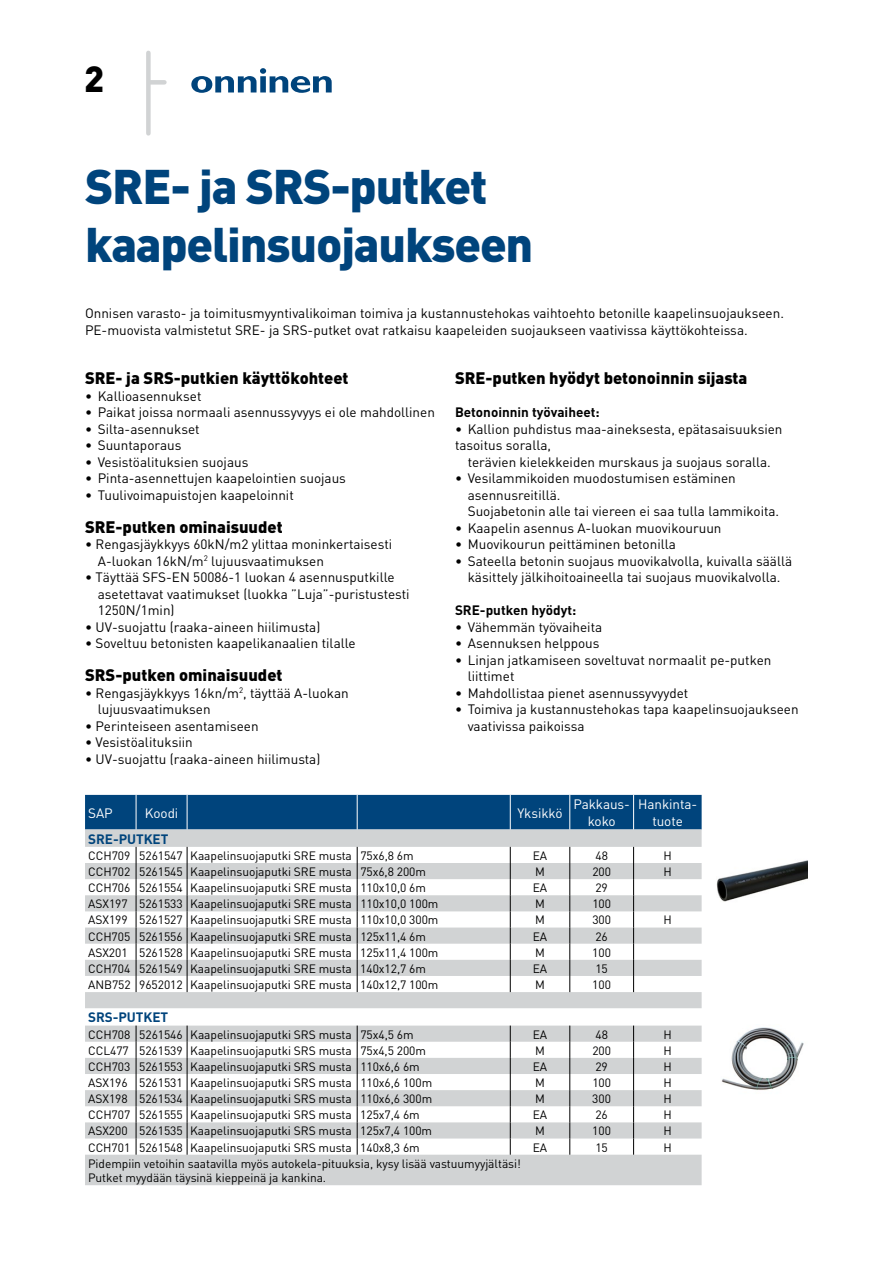
<style>
.page{position:relative;width:893px;height:1263px;background:#fff}
.page>*{position:absolute;margin:0;border:0;box-sizing:border-box;transform-origin:0 0}
.t1{font:900 48px/57.6px "DIN";letter-spacing:-.025em;color:#00447c}
.t2{font:900 36px "DIN";color:#000}
.t3{font:900 16.5px "DIN";color:#000}
.t4{font:13.5px/16.5px "DIN";color:#000}
.t5{font:13.5px/17.2px "DIN";letter-spacing:-.005em;color:#fff;text-align:center}
.t6{font:700 13.5px "DIN";color:#000}
.t7{font:700 13.5px "DIN";letter-spacing:-.005em;color:#00447c}
.t8{font:12px/14.4px "DIN";letter-spacing:-.005em;color:#000}
</style>
<div class="page">
<div style="left:146px;top:53px;width:5px;height:80px;background:#d1d3d4"></div>
<div style="left:150px;top:80px;width:14px;height:5px;background:#d1d3d4"></div>
<svg style="left:191px;top:68px;width:141px;height:25px"></svg>
<div style="left:85px;top:795px;width:617px;height:34px;background:#00447c"></div>
<svg style="left:85px;top:829px;width:617px;height:356px;fill:#d1d3d4"></svg>
<svg style="left:136px;top:847px;width:1px;height:145px"></svg>
<svg style="left:187px;top:847px;width:1px;height:145px"></svg>
<svg style="left:357px;top:847px;width:1px;height:145px"></svg>
<svg style="left:510px;top:847px;width:1px;height:145px"></svg>
<svg style="left:570px;top:847px;width:1px;height:145px"></svg>
<svg style="left:136px;top:1025px;width:1px;height:130px"></svg>
<svg style="left:187px;top:1025px;width:1px;height:130px"></svg>
<svg style="left:357px;top:1025px;width:1px;height:130px"></svg>
<svg style="left:510px;top:1025px;width:1px;height:130px"></svg>
<svg style="left:570px;top:1025px;width:1px;height:130px"></svg>
<hr style="left:136px;top:795px;width:1px;height:34px;background:#fff">
<hr style="left:187px;top:795px;width:1px;height:34px;background:#fff">
<hr style="left:357px;top:795px;width:1px;height:34px;background:#fff">
<hr style="left:510px;top:795px;width:1px;height:34px;background:#fff">
<hr style="left:570px;top:795px;width:1px;height:34px;background:#fff">
<hr style="left:633px;top:795px;width:1px;height:34px;background:#fff">
<svg style="left:633px;top:847px;width:1px;height:145px"></svg>
<svg style="left:633px;top:1025px;width:1px;height:130px"></svg>
<img style="left:716px;top:860px;width:91px;height:42px">
<img style="left:721px;top:1027px;width:83px;height:63px">
<h2 class="t2" style="left:84px;top:55px;width:22px">2</h2>
<h1 class="t1" style="left:85px;top:156px;width:450px">SRE- ja SRS-putket kaapelinsuojaukseen</h1>
<p class="t4" style="left:85px;top:304px;width:700px">Onnisen varasto- ja toimitusmyyntivalikoiman toimiva ja kustannustehokas vaihtoehto betonille kaapelinsuojaukseen.<br>PE-muovista valmistetut SRE- ja SRS-putket ovat ratkaisu kaapeleiden suojaukseen vaativissa käyttökohteissa.</p>
<p class="t3" style="left:85px;top:367px;width:265px">SRE- ja SRS-putkien käyttökohteet</p>
<p class="t4" style="left:85px;top:387px;width:118px">• Kallioasennukset</p>
<p class="t4" style="left:85px;top:403px;width:351px">• Paikat joissa normaali asennussyvyys ei ole mahdollinen</p>
<p class="t4" style="left:85px;top:420px;width:116px">• Silta-asennukset</p>
<p class="t4" style="left:85px;top:436px;width:98px">• Suuntaporaus</p>
<p class="t4" style="left:85px;top:453px;width:165px">• Vesistöalituksien suojaus</p>
<p class="t4" style="left:85px;top:469px;width:262px">• Pinta-asennettujen kaapelointien suojaus</p>
<p class="t4" style="left:85px;top:486px;width:210px">• Tuulivoimapuistojen kaapeloinnit</p>
<p class="t3" style="left:85px;top:515px;width:199px">SRE-putken ominaisuudet</p>
<p class="t4" style="left:98px;top:535px;width:296px;text-indent:-13px">• Rengasjäykkyys 60kN/m2 ylittaa moninkertaisesti<br>A-luokan 16kN/m<sup>2</sup> lujuusvaatimuksen</p>
<p class="t4" style="left:98px;top:568px;width:313px;text-indent:-13px">• Täyttää SFS-EN 50086-1 luokan 4 asennusputkille asetettavat vaatimukset (luokka ”Luja”-puristustesti<br>1250N/1min)</p>
<p class="t4" style="left:85px;top:618px;width:237px">• UV-suojattu (raaka-aineen hiilimusta)</p>
<p class="t4" style="left:85px;top:634px;width:272px">• Soveltuu betonisten kaapelikanaalien tilalle</p>
<p class="t3" style="left:85px;top:664px;width:199px">SRS-putken ominaisuudet</p>
<p class="t4" style="left:98px;top:684px;width:253px;text-indent:-13px">• Rengasjäykkyys 16kn/m<sup>2</sup>, täyttää A-luokan lujuusvaatimuksen</p>
<p class="t4" style="left:85px;top:717px;width:175px">• Perinteiseen asentamiseen</p>
<p class="t4" style="left:85px;top:733px;width:109px">• Vesistöalituksiin</p>
<p class="t4" style="left:85px;top:750px;width:237px">• UV-suojattu (raaka-aineen hiilimusta)</p>
<p class="t3" style="left:455px;top:367px;width:294px">SRE-putken hyödyt betonoinnin sijasta</p>
<p class="t6" style="left:455px;top:403px;width:146px">Betonoinnin työvaiheet:</p>
<p class="t4" style="left:455px;top:420px;width:329px">• Kallion puhdistus maa-aineksesta, epätasaisuuksien tasoitus soralla,</p>
<p class="t4" style="left:468px;top:453px;width:305px">terävien kielekkeiden murskaus ja suojaus soralla.</p>
<p class="t4" style="left:468px;top:469px;width:313px;text-indent:-13px">• Vesilammikoiden muodostumisen estäminen asennusreitillä.<br>Suojabetonin alle tai viereen ei saa tulla lammikoita.</p>
<p class="t4" style="left:455px;top:519px;width:268px">• Kaapelin asennus A-luokan muovikouruun</p>
<p class="t4" style="left:455px;top:535px;width:222px">• Muovikourun peittäminen betonilla</p>
<p class="t4" style="left:455px;top:552px;width:339px;text-align:center">• Sateella betonin suojaus muovikalvolla, kuivalla säällä käsittely jälkihoitoaineella tai suojaus muovikalvolla.</p>
<p class="t6" style="left:455px;top:601px;width:123px">SRE-putken hyödyt:</p>
<p class="t4" style="left:455px;top:618px;width:149px">• Vähemmän työvaiheita</p>
<p class="t4" style="left:455px;top:634px;width:146px">• Asennuksen helppous</p>
<p class="t4" style="left:468px;top:651px;width:305px;text-indent:-13px">• Linjan jatkamiseen soveltuvat normaalit pe-putken liittimet</p>
<p class="t4" style="left:455px;top:684px;width:235px">• Mahdollistaa pienet asennussyvyydet</p>
<p class="t4" style="left:468px;top:700px;width:332px;text-indent:-13px">• Toimiva ja kustannustehokas tapa kaapelinsuojaukseen vaativissa paikoissa</p>
<p class="t5" style="left:88px;top:804px;width:26px">SAP</p>
<p class="t5" style="left:145px;top:804px;width:35px">Koodi</p>
<p class="t5" style="left:517px;top:804px;width:47px">Yksikkö</p>
<p class="t5" style="left:573px;top:795px;width:58px">Pakkaus&shy;koko</p>
<p class="t5" style="left:638px;top:795px;width:61px">Hankinta&shy;tuote</p>
<p class="t7" style="left:88px;top:830px;width:82px">SRE-putket</p>
<p class="t8" style="left:88px;top:848px;width:327px">CCH709 5261547 Kaapelinsuojaputki SRE musta 75x6,8 6m</p>
<p class="t8" style="left:533px;top:848px;width:16px">EA</p>
<p class="t8" style="left:595px;top:848px;width:14px">48</p>
<p class="t8" style="left:663px;top:848px;width:10px">H</p>
<p class="t8" style="left:88px;top:864px;width:339px">CCH702 5261545 Kaapelinsuojaputki SRE musta 75x6,8 200m</p>
<p class="t8" style="left:535px;top:864px;width:11px">M</p>
<p class="t8" style="left:592px;top:864px;width:20px">200</p>
<p class="t8" style="left:663px;top:864px;width:10px">H</p>
<p class="t8" style="left:88px;top:880px;width:339px">CCH706 5261554 Kaapelinsuojaputki SRE musta 110x10,0 6m</p>
<p class="t8" style="left:533px;top:880px;width:16px">EA</p>
<p class="t8" style="left:595px;top:880px;width:14px">29</p>
<p class="t8" style="left:88px;top:896px;width:352px">ASX197 5261533 Kaapelinsuojaputki SRE musta 110x10,0 100m</p>
<p class="t8" style="left:535px;top:896px;width:11px">M</p>
<p class="t8" style="left:592px;top:896px;width:20px">100</p>
<p class="t8" style="left:88px;top:912px;width:352px">ASX199 5261527 Kaapelinsuojaputki SRE musta 110x10,0 300m</p>
<p class="t8" style="left:535px;top:912px;width:11px">M</p>
<p class="t8" style="left:592px;top:912px;width:20px">300</p>
<p class="t8" style="left:663px;top:912px;width:10px">H</p>
<p class="t8" style="left:88px;top:928px;width:339px">CCH705 5261556 Kaapelinsuojaputki SRE musta 125x11,4 6m</p>
<p class="t8" style="left:533px;top:928px;width:16px">EA</p>
<p class="t8" style="left:595px;top:928px;width:14px">26</p>
<p class="t8" style="left:88px;top:945px;width:352px">ASX201 5261528 Kaapelinsuojaputki SRE musta 125x11,4 100m</p>
<p class="t8" style="left:535px;top:945px;width:11px">M</p>
<p class="t8" style="left:592px;top:945px;width:20px">100</p>
<p class="t8" style="left:88px;top:961px;width:339px">CCH704 5261549 Kaapelinsuojaputki SRE musta 140x12,7 6m</p>
<p class="t8" style="left:533px;top:961px;width:16px">EA</p>
<p class="t8" style="left:595px;top:961px;width:14px">15</p>
<p class="t8" style="left:88px;top:977px;width:352px">ANB752 9652012 Kaapelinsuojaputki SRE musta 140x12,7 100m</p>
<p class="t8" style="left:535px;top:977px;width:11px">M</p>
<p class="t8" style="left:592px;top:977px;width:20px">100</p>
<p class="t7" style="left:88px;top:1008px;width:81px">SRS-putket</p>
<p class="t8" style="left:88px;top:1026px;width:327px">CCH708 5261546 Kaapelinsuojaputki SRS musta 75x4,5 6m</p>
<p class="t8" style="left:533px;top:1026px;width:16px">EA</p>
<p class="t8" style="left:595px;top:1026px;width:14px">48</p>
<p class="t8" style="left:663px;top:1026px;width:10px">H</p>
<p class="t8" style="left:88px;top:1043px;width:339px">CCL477 5261539 Kaapelinsuojaputki SRS musta 75x4,5 200m</p>
<p class="t8" style="left:535px;top:1043px;width:11px">M</p>
<p class="t8" style="left:592px;top:1043px;width:20px">200</p>
<p class="t8" style="left:663px;top:1043px;width:10px">H</p>
<p class="t8" style="left:88px;top:1059px;width:333px">CCH703 5261553 Kaapelinsuojaputki SRS musta 110x6,6 6m</p>
<p class="t8" style="left:533px;top:1059px;width:16px">EA</p>
<p class="t8" style="left:595px;top:1059px;width:14px">29</p>
<p class="t8" style="left:663px;top:1059px;width:10px">H</p>
<p class="t8" style="left:88px;top:1075px;width:346px">ASX196 5261531 Kaapelinsuojaputki SRS musta 110x6,6 100m</p>
<p class="t8" style="left:535px;top:1075px;width:11px">M</p>
<p class="t8" style="left:592px;top:1075px;width:20px">100</p>
<p class="t8" style="left:663px;top:1075px;width:10px">H</p>
<p class="t8" style="left:88px;top:1091px;width:346px">ASX198 5261534 Kaapelinsuojaputki SRS musta 110x6,6 300m</p>
<p class="t8" style="left:535px;top:1091px;width:11px">M</p>
<p class="t8" style="left:592px;top:1091px;width:20px">300</p>
<p class="t8" style="left:663px;top:1091px;width:10px">H</p>
<p class="t8" style="left:88px;top:1107px;width:333px">CCH707 5261555 Kaapelinsuojaputki SRS musta 125x7,4 6m</p>
<p class="t8" style="left:533px;top:1107px;width:16px">EA</p>
<p class="t8" style="left:595px;top:1107px;width:14px">26</p>
<p class="t8" style="left:663px;top:1107px;width:10px">H</p>
<p class="t8" style="left:88px;top:1123px;width:346px">ASX200 5261535 Kaapelinsuojaputki SRS musta 125x7,4 100m</p>
<p class="t8" style="left:535px;top:1123px;width:11px">M</p>
<p class="t8" style="left:592px;top:1123px;width:20px">100</p>
<p class="t8" style="left:663px;top:1123px;width:10px">H</p>
<p class="t8" style="left:88px;top:1139px;width:333px">CCH701 5261548 Kaapelinsuojaputki SRS musta 140x8,3 6m</p>
<p class="t8" style="left:533px;top:1139px;width:16px">EA</p>
<p class="t8" style="left:595px;top:1139px;width:14px">15</p>
<p class="t8" style="left:663px;top:1139px;width:10px">H</p>
<p class="t8" style="left:88px;top:1156px;width:434px">Pidempiin vetoihin saatavilla myös autokela-pituuksia, kysy lisää vastuumyyjältäsi!<br>Putket myydään täysinä kieppeinä ja kankina.</p>
</div>
